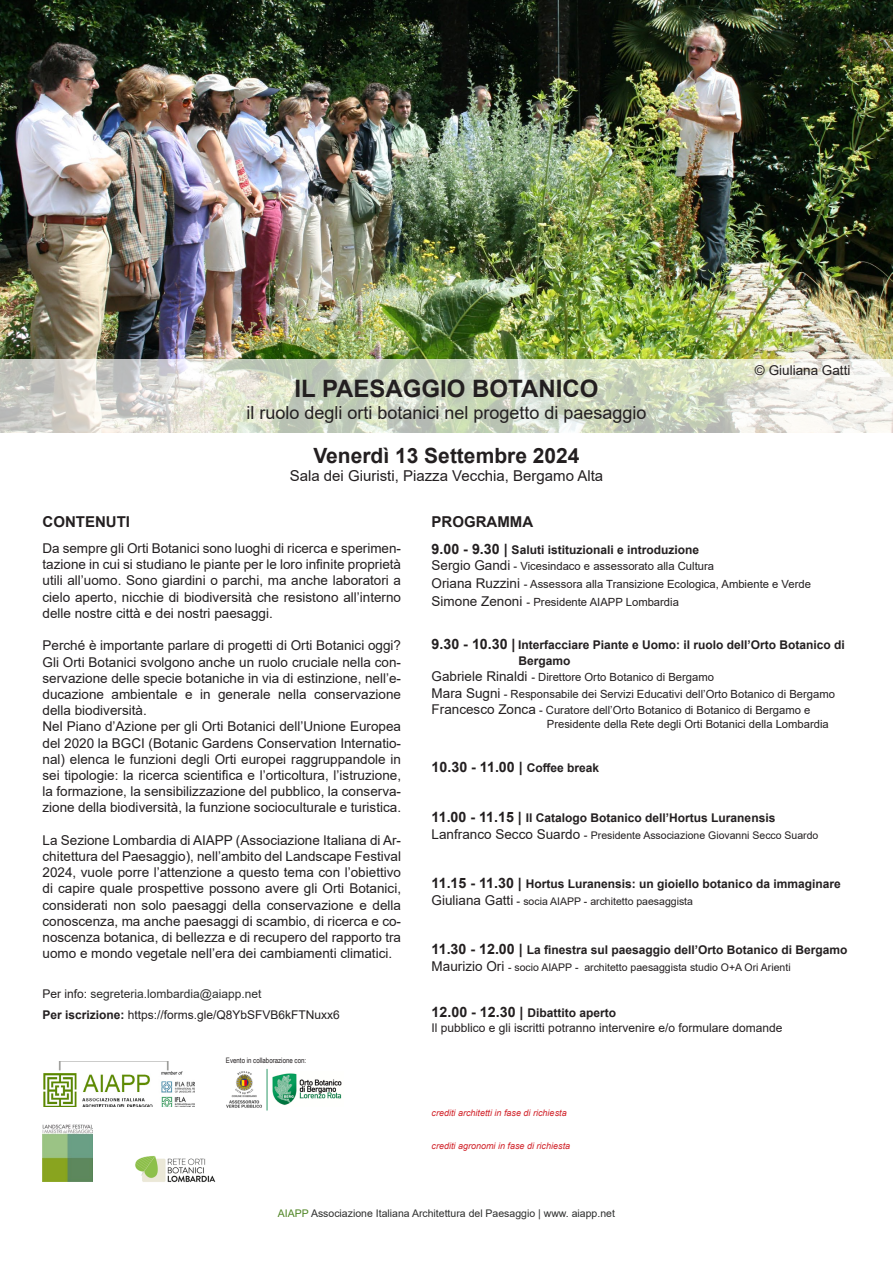
<style>
.page{position:relative;width:893px;height:1263px;background:#fff}
.page>*{position:absolute;margin:0;border:0;box-sizing:border-box;transform-origin:0 0}
.t1{font:700 24px "Arial";color:#231f20}
.t2{font:700 21px "Arial";color:#231f20}
.t3{font:18px "Arial";color:#231f20}
.t4{font:15px "Arial";color:#231f20}
.t5{font:700 15px "Arial";color:#231f20}
.t6{font:700 14.25px "Arial";color:#231f20}
.t7{font:13.5px/16.2px "Arial";color:#231f20;text-align:justify}
.t8{font:700 12px "Arial";color:#231f20}
.t9{font:12px "Arial";color:#231f20}
.t10{font:12px "Arial";color:#2d2e2d}
.t11{font:11.25px "Arial";color:#231f20}
.t12{font:10.5px "Arial";color:#231f20}
.t13{font:10.5px "Arial";color:#2d2e2d}
.t14{font:italic 9px "Arial";color:#d1232a}
.t15{font:7.5px "Arial Narrow";color:#231f20}
.s1{color:#231f20}
.s2{font-weight:700}
.s3{font-size:14.25px}
.s4{font-size:13.5px}
.s5{font-size:12px}
.s6{font-size:11.25px}
.s7{color:#4f8524}
</style>
<div class="page">
<img style="left:0;top:0;width:893px;height:359px">
<svg style="left:0;top:359px;width:893px;height:74px"></svg>
<img style="left:43px;top:1062px;width:152px;height:44px">
<img style="left:43px;top:1125px;width:49px;height:56px">
<img style="left:226px;top:1069px;width:116px;height:42px">
<img style="left:135px;top:1156px;width:81px;height:26px">
<p class="t1" style="left:294px;top:372px;width:306px">IL PAESAGGIO BOTANICO</p>
<p class="t3" style="left:246px;top:400px;width:402px">il ruolo degli orti botanici nel progetto di paesaggio</p>
<p class="t2" style="left:313px;top:440px;width:268px">Venerdì 13 Settembre 2024</p>
<p class="t4" style="left:290px;top:465px;width:315px">Sala dei Giuristi, Piazza Vecchia, Bergamo Alta</p>
<p class="t5" style="left:43px;top:511px;width:89px">CONTENUTI</p>
<p class="t5" style="left:432px;top:511px;width:103px">PROGRAMMA</p>
<p class="t7" style="left:755px;top:362px;width:97px">© Giuliana Gatti</p>
<p class="t7" style="left:43px;top:540px;width:360px">Da sempre gli Orti Botanici sono luoghi di ricerca e sperimen&shy;tazione in cui si studiano le piante per le loro infinite proprietà utili all’uomo. Sono giardini o parchi, ma anche laboratori a cielo aperto, nicchie di biodiversità che resistono all’interno delle nostre città e dei nostri paesaggi.</p>
<p class="t7" style="left:43px;top:637px;width:360px">Perché è importante parlare di progetti di Orti Botanici oggi?<br>Gli Orti Botanici svolgono anche un ruolo cruciale nella con&shy;servazione delle specie botaniche in via di estinzione, nell’e&shy;ducazione ambientale e in generale nella conservazione della biodiversità.</p>
<p class="t7" style="left:43px;top:718px;width:360px">Nel Piano d’Azione per gli Orti Botanici dell’Unione Europea del 2020 la BGCI (Botanic Gardens Conservation Internatio&shy;nal) elenca le funzioni degli Orti europei raggruppandole in sei tipologie: la ricerca scientifica e l’orticoltura, l’istruzione, la formazione, la sensibilizzazione del pubblico, la conserva&shy;zione della biodiversità, la funzione socioculturale e turistica.</p>
<p class="t7" style="left:43px;top:832px;width:360px">La Sezione Lombardia di AIAPP (Associazione Italiana di Ar&shy;chitettura del Paesaggio), nell’ambito del Landscape Festival 2024, vuole porre l’attenzione a questo tema con l’obiettivo di capire quale prospettive possono avere gli Orti Botanici, considerati non solo paesaggi della conservazione e della conoscenza, ma anche paesaggi di scambio, di ricerca e co&shy;noscenza botanica, di bellezza e di recupero del rapporto tra uomo e mondo vegetale nell’era dei cambiamenti climatici.</p>
<p class="t10" style="left:43px;top:985px;width:220px"><span class="s1">Per info:</span> segreteria.lombardia@aiapp.net</p>
<p class="t9" style="left:43px;top:1006px;width:299px"><span class="s2">Per iscrizione:</span> https://forms.gle/Q8YbSFVB6kFTNuxx6</p>
<p class="t15" style="left:226px;top:1054px;width:82px">Evento in collaborazione con:</p>
<p class="t8" style="left:432px;top:541px;width:269px"><span class="s3">9.00 - 9.30 |</span> Saluti istituzionali e introduzione</p>
<p class="t11" style="left:432px;top:559px;width:284px"><span class="s4">Sergio Gandi</span> - Vicesindaco e assessorato alla Cultura</p>
<p class="t11" style="left:432px;top:577px;width:381px"><span class="s4">Oriana Ruzzini</span> - Assessora alla Transizione Ecologica, Ambiente e Verde</p>
<p class="t11" style="left:432px;top:595px;width:249px"><span class="s4">Simone Zenoni</span> - Presidente AIAPP Lombardia</p>
<p class="t8" style="left:432px;top:636px;width:415px"><span class="s3">9.30 - 10.30 |</span> Interfacciare Piante e Uomo: il ruolo dell’Orto Botanico di</p>
<p class="t8" style="left:518px;top:652px;width:54px">Bergamo</p>
<p class="t11" style="left:432px;top:670px;width:284px"><span class="s4">Gabriele Rinaldi</span> - Direttore Orto Botanico di Bergamo</p>
<p class="t11" style="left:432px;top:686px;width:405px"><span class="s4">Mara Sugni</span> - Responsabile dei Servizi Educativi dell’Orto Botanico di Bergamo</p>
<p class="t11" style="left:432px;top:703px;width:380px"><span class="s4">Francesco Zonca</span> - Curatore dell’Orto Botanico di Botanico di Bergamo e</p>
<p class="t11" style="left:547px;top:716px;width:283px">Presidente della Rete degli Orti Botanici della Lombardia</p>
<p class="t6" style="left:432px;top:757px;width:169px">10.30 - 11.00 | <span class="s5">Coffee break</span></p>
<p class="t8" style="left:432px;top:809px;width:345px"><span class="s3">11.00 - 11.15 |</span> Il Catalogo Botanico dell’Hortus Luranensis</p>
<p class="t12" style="left:432px;top:828px;width:388px"><span class="s4">Lanfranco Secco Suardo</span> <span class="s6">-</span> Presidente Associazione Giovanni Secco Suardo</p>
<p class="t8" style="left:432px;top:876px;width:411px"><span class="s3">11.15 - 11.30 |</span> Hortus Luranensis: un gioiello botanico da immaginare</p>
<p class="t12" style="left:432px;top:894px;width:263px"><span class="s4">Giuliana Gatti</span> <span class="s6">-</span> socia AIAPP - architetto paesaggista</p>
<p class="t8" style="left:432px;top:942px;width:417px"><span class="s3">11.30 - 12.00 |</span> La finestra sul paesaggio dell’Orto Botanico di Bergamo</p>
<p class="t12" style="left:432px;top:960px;width:361px"><span class="s4">Maurizio Ori</span> - socio AIAPP - architetto paesaggista studio O+A Ori Arienti</p>
<p class="t8" style="left:432px;top:1004px;width:186px"><span class="s3">12.00 - 12.30 |</span> Dibattito aperto</p>
<p class="t9" style="left:432px;top:1019px;width:352px">Il pubblico e gli iscritti potranno intervenire e/o formulare domande</p>
<p class="t14" style="left:432px;top:1107px;width:137px">crediti architetti in fase di richiesta</p>
<p class="t14" style="left:432px;top:1140px;width:140px">crediti agronomi in fase di richiesta</p>
<p class="t13" style="left:278px;top:1206px;width:338px"><span class="s7">AIAPP</span> Associazione Italiana Architettura del Paesaggio | www. aiapp.net</p>
</div>
